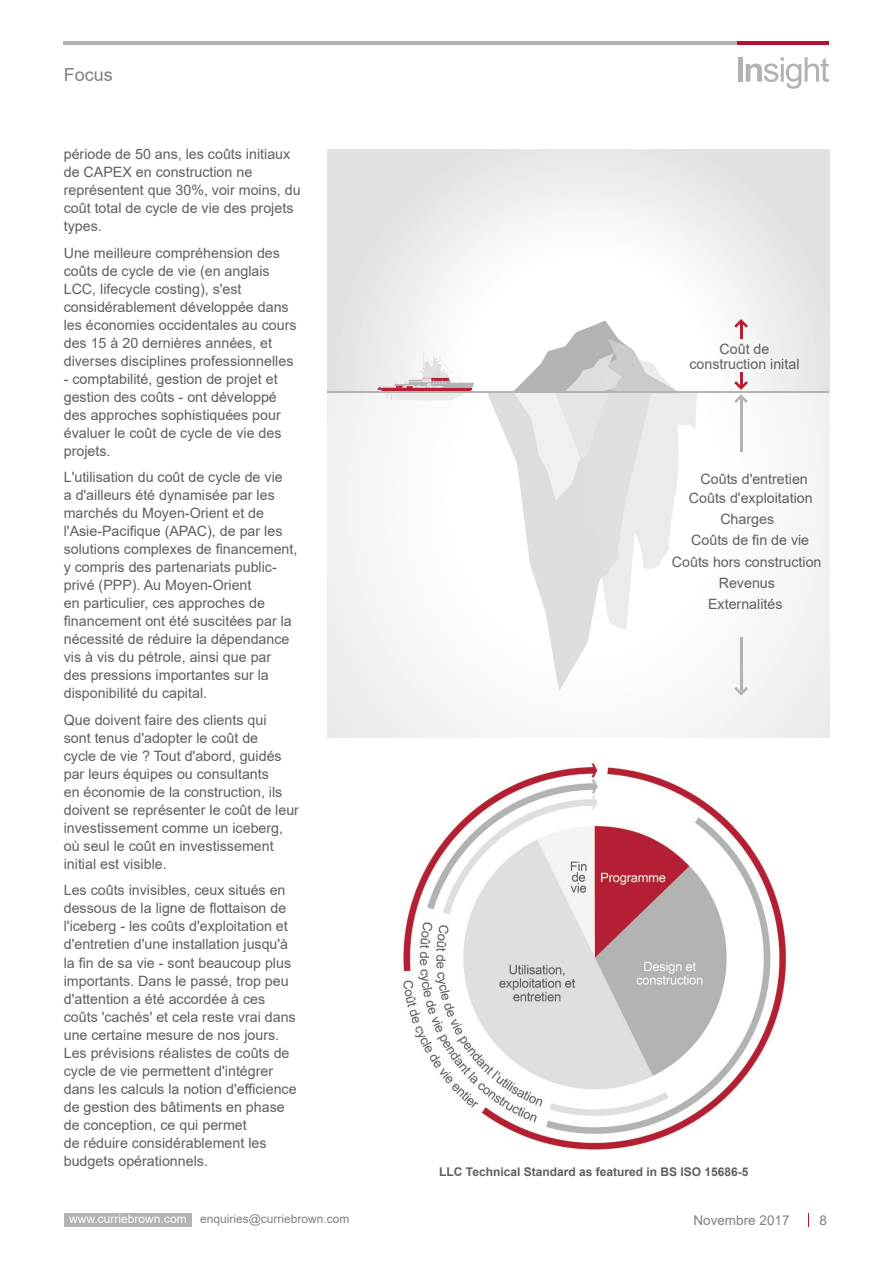
<style>
.page{position:relative;width:893px;height:1263px;background:#fff}
.page>*{position:absolute;margin:0;border:0;box-sizing:border-box;transform-origin:0 0}
.t1{font:18px "Arial";color:#808080}
.Body{font:14.25px/18px "Arial";color:#5f5f5f}
.Grey_Highlight{font:13.5px "Arial";color:#808080}
.t2{font:12px "Arial";color:#808080}
.Body-2{font:700 12px "Arial";color:#5f5f5f}
.s1{color:#fff}
</style>
<div class="page">
<div style="left:64px;top:1213px;width:128px;height:13px;background:#b2b2b2"></div>
<div style="left:737px;top:57px;width:5px;height:25px;background:#b2b2b2"></div>
<svg style="left:746px;top:57px;width:83px;height:32px"></svg>
<hr style="left:64px;top:41px;width:765px;height:4px;background:#b2b2b2">
<hr style="left:737px;top:41px;width:92px;height:4px;background:#b51233">
<svg style="left:808px;top:1213px;width:1px;height:13px"></svg>
<div style="left:328px;top:157px;width:501px;height:581px;background:#f7f8f7"></div>
<svg style="left:328px;top:149px;width:501px;height:242px"></svg>
<svg style="left:549px;top:629px;width:41px;height:61px;fill:#ddddde"></svg>
<svg style="left:487px;top:321px;width:210px;height:308px"></svg>
<svg style="left:377px;top:351px;width:97px;height:49px"></svg>
<hr style="left:328px;top:391px;width:501px;height:1px;background:#b2b4b3">
<svg style="left:734px;top:687px;width:14px;height:9px"></svg>
<svg style="left:734px;top:372px;width:14px;height:31px"></svg>
<svg style="left:734px;top:319px;width:14px;height:20px"></svg>
<hr style="left:740px;top:398px;width:2px;height:53px;background:#b2b4b3">
<hr style="left:740px;top:637px;width:2px;height:54px;background:#b2b4b3">
<img style="left:403px;top:763px;width:383px;height:387px">
<p class="t1" style="left:64px;top:62px;width:51px">Focus</p>
<p class="Body" style="left:64px;top:145px;width:238px">période de 50 ans, les coûts initiaux de CAPEX en construction ne représentent que 30%, voir moins, du coût total de cycle de vie des projets types.</p>
<p class="Body" style="left:64px;top:244px;width:234px">Une meilleure compréhension des coûts de cycle de vie (en anglais LCC, lifecycle costing), s'est considérablement développée dans les économies occidentales au cours des 15 à 20 dernières années, et diverses disciplines professionnelles</p>
<p class="Body" style="left:64px;top:370px;width:219px">- comptabilité, gestion de projet et gestion des coûts - ont développé des approches sophistiquées pour évaluer le coût de cycle de vie des projets.</p>
<p class="Body" style="left:64px;top:468px;width:235px">L'utilisation du coût de cycle de vie<br>a d'ailleurs été dynamisée par les marchés du Moyen-Orient et de l'Asie-Pacifique (APAC), de par les solutions complexes de financement, y compris des partenariats public&shy;privé (PPP). Au Moyen-Orient<br>en particulier, ces approches de financement ont été suscitées par la nécessité de réduire la dépendance vis à vis du pétrole, ainsi que par des pressions importantes sur la disponibilité du capital.</p>
<p class="Body" style="left:64px;top:711px;width:237px">Que doivent faire des clients qui<br>sont tenus d'adopter le coût de<br>cycle de vie ? Tout d'abord, guidés par leurs équipes ou consultants<br>en économie de la construction, ils doivent se représenter le coût de leur investissement comme un iceberg, où seul le coût en investissement initial est visible.</p>
<p class="Body" style="left:64px;top:881px;width:234px">Les coûts invisibles, ceux situés en dessous de la ligne de flottaison de l'iceberg - les coûts d'exploitation et d'entretien d'une installation jusqu'à la fin de sa vie - sont beaucoup plus importants. Dans le passé, trop peu d'attention a été accordée à ces coûts 'cachés' et cela reste vrai dans une certaine mesure de nos jours.<br>Les prévisions réalistes de coûts de cycle de vie permettent d'intégrer dans les calculs la notion d'efficience de gestion des bâtiments en phase de conception, ce qui permet<br>de réduire considérablement les budgets opérationnels.</p>
<p class="Body" style="left:689px;top:341px;width:112px;line-height:15px;text-align:center">Coût de construction inital</p>
<p class="Body" style="left:700px;top:469px;width:109px">Coûts d'entretien</p>
<p class="Body" style="left:689px;top:489px;width:125px">Coûts d'exploitation</p>
<p class="Body" style="left:720px;top:510px;width:55px">Charges</p>
<p class="Body" style="left:691px;top:531px;width:120px">Coûts de fin de vie</p>
<p class="Body" style="left:672px;top:552px;width:151px">Coûts hors construction</p>
<p class="Body" style="left:719px;top:574px;width:58px">Revenus</p>
<p class="Body" style="left:708px;top:595px;width:76px">Externalités</p>
<p class="Body-2" style="left:439px;top:1163px;width:311px">LLC Technical Standard as featured in BS ISO 15686-5</p>
<p class="t2" style="left:69px;top:1211px;width:282px"><span class="s1">www.curriebrown.com</span> enquiries@curriebrown.com</p>
<p class="Grey_Highlight" style="left:699px;top:1210px;width:101px">September 2017</p>
<p class="Grey_Highlight" style="left:819px;top:1211px;width:9px">8</p>
<p class="Grey_Highlight" style="left:693px;top:1211px;width:98px">Novembre 2017</p>
</div>
